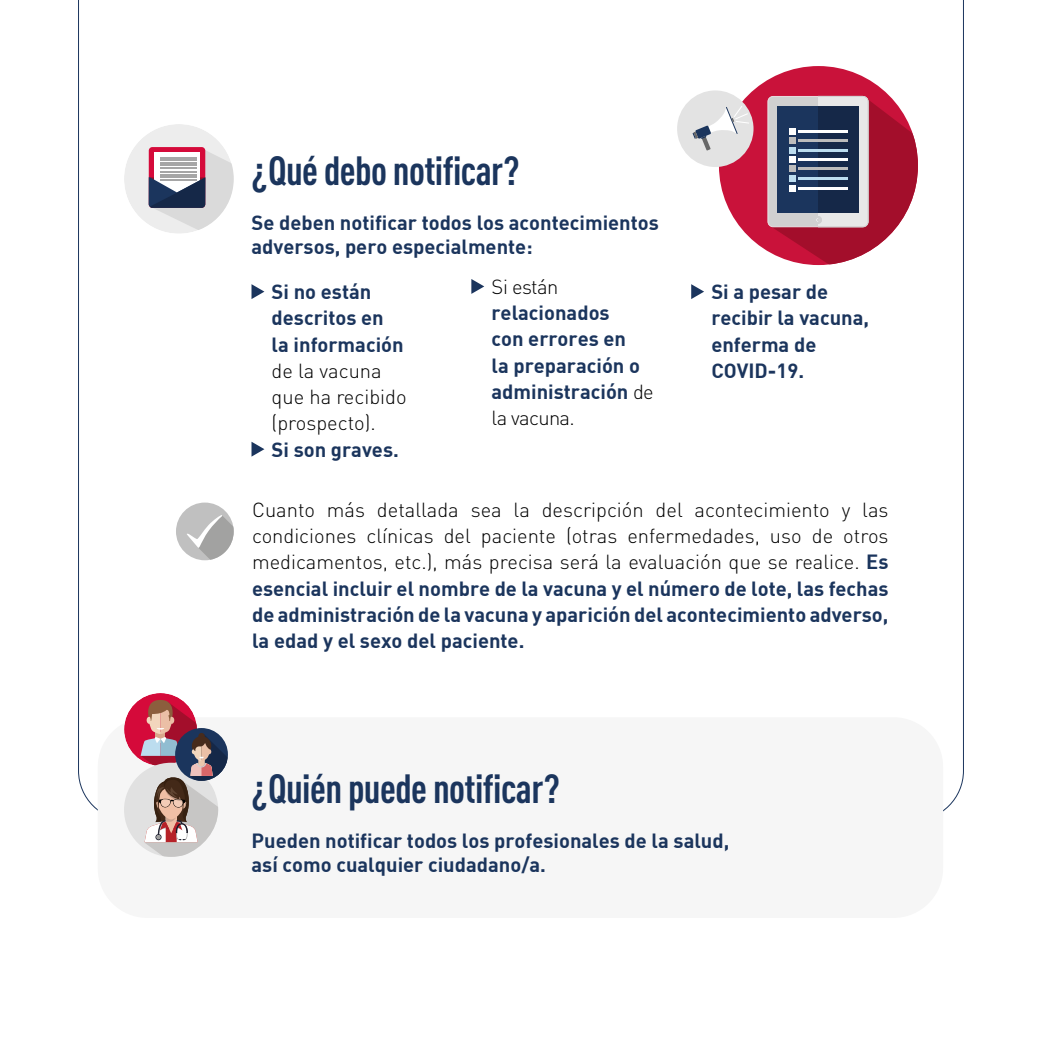
<style>
.page{position:relative;width:1042px;height:1042px;background:#fff}
.page>*{position:absolute;margin:0;border:0;box-sizing:border-box;transform-origin:0 0}
.t1{font:700 condensed 40.25px "DIN Pro";letter-spacing:-.015em;color:#1b355d}
.t2{font:700 20.12px/26.2px "DIN";color:#1b355d}
.t3{font:300 20.12px/26.2px "DIN Pro";color:#000;text-align:justify}
.t4{font:300 20.12px "DIN Pro";letter-spacing:-.03em;color:#000}
.s1{font-family:"DIN Pro";font-weight:300;color:#000}
.s2{font-family:"DIN";font-weight:700;color:#1b355d}
</style>
<div class="page">
<div style="left:176px;top:502px;width:58px;height:58px;background:#c0c0c0;border-radius:50%"></div>
<svg style="left:186px;top:515px;width:48px;height:45px"></svg>
<div style="left:98px;top:717px;width:845px;height:201px;background:#f6f6f6;border-radius:50px"></div>
<div style="left:719px;top:66px;width:199px;height:199px;background:#c9123a;border-radius:50%"></div>
<svg style="left:767px;top:96px;width:151px;height:169px"></svg>
<div style="left:789px;top:128px;width:7px;height:7px;background:#fff"></div>
<hr style="left:798px;top:130px;width:50px;height:3px;background:#fff">
<div style="left:789px;top:156px;width:7px;height:7px;background:#fff"></div>
<hr style="left:798px;top:158px;width:50px;height:3px;background:#fff">
<div style="left:789px;top:185px;width:7px;height:6px;background:#fff"></div>
<hr style="left:798px;top:187px;width:50px;height:2px;background:#fff">
<div style="left:789px;top:147px;width:7px;height:7px;background:#bcddef"></div>
<hr style="left:798px;top:149px;width:50px;height:3px;background:#bcddef">
<div style="left:789px;top:175px;width:7px;height:7px;background:#bcddef"></div>
<hr style="left:798px;top:177px;width:50px;height:3px;background:#bcddef">
<div style="left:789px;top:137px;width:7px;height:7px;background:#bcbcbc"></div>
<hr style="left:798px;top:139px;width:50px;height:3px;background:#bcbcbc">
<div style="left:789px;top:165px;width:7px;height:7px;background:#bcbcbc"></div>
<hr style="left:798px;top:167px;width:50px;height:3px;background:#bcbcbc">
<div style="left:677px;top:90px;width:76px;height:77px;background:#e3e3e3;border-radius:50%"></div>
<svg style="left:692px;top:106px;width:57px;height:45px"></svg>
<div style="left:124px;top:124px;width:110px;height:110px;background:#ededed;border-radius:50%"></div>
<div style="left:149px;top:147px;width:56px;height:61px;background:#d50a3a;border-radius:4px"></div>
<svg style="left:149px;top:149px;width:85px;height:85px"></svg>
<hr style="left:160px;top:157px;width:36px;height:1px;background:#a6a6a6">
<hr style="left:160px;top:159px;width:36px;height:2px;background:#a6a6a6">
<hr style="left:160px;top:162px;width:36px;height:1px;background:#a6a6a6">
<hr style="left:160px;top:164px;width:36px;height:2px;background:#a6a6a6">
<hr style="left:160px;top:167px;width:36px;height:2px;background:#a6a6a6">
<hr style="left:160px;top:171px;width:36px;height:2px;background:#a6a6a6">
<hr style="left:160px;top:174px;width:36px;height:1px;background:#a6a6a6">
<hr style="left:160px;top:176px;width:36px;height:2px;background:#a6a6a6">
<hr style="left:160px;top:179px;width:36px;height:1px;background:#a6a6a6">
<svg style="left:251px;top:284px;width:13px;height:15px"></svg>
<svg style="left:251px;top:442px;width:13px;height:15px"></svg>
<svg style="left:471px;top:279px;width:13px;height:15px"></svg>
<svg style="left:691px;top:284px;width:13px;height:15px"></svg>
<div style="left:124px;top:693px;width:73px;height:73px;background:#d50a3a;border-radius:50%"></div>
<svg style="left:124px;top:700px;width:104px;height:157px"></svg>
<div style="left:198px;top:733px;width:7px;height:6px;background:#472b1c;border-radius:50%"></div>
<h1 class="t1" style="left:251px;top:140px;width:270px">¿Qué debo notificar?</h1>
<p class="t2" style="left:251px;top:210px;width:409px;line-height:24.2px">Se deben notificar todos los acontecimientos adversos, pero especialmente:</p>
<p class="t2" style="left:272px;top:278px;width:134px">Si no están descritos en la información</p>
<p class="t3" style="left:272px;top:356px;width:136px;text-align:left">de la vacuna que ha recibido (prospecto).</p>
<p class="t2" style="left:272px;top:435px;width:129px">Si son graves.</p>
<p class="t3" style="left:491px;top:272px;width:68px">Si están</p>
<p class="t2" style="left:491px;top:299px;width:164px">relacionados<br>con errores en<br>la preparación o administración <span class="s1">de</span></p>
<p class="t4" style="left:491px;top:402px;width:85px">la vacuna.</p>
<p class="t2" style="left:711px;top:278px;width:159px">Si a pesar de recibir la vacuna, enferma de<br>COVID-19.</p>
<p class="t3" style="left:252px;top:495px;width:638px">Cuanto más detallada sea la descripción del acontecimiento y las condiciones clínicas del paciente (otras enfermedades, uso de otros medicamentos, etc.), más precisa será la evaluación que se realice. <span class="s2">Es</span></p>
<p class="t2" style="left:252px;top:574px;width:638px;text-align:justify">esencial incluir el nombre de la vacuna y el número de lote, las fechas de administración de la vacuna y aparición del acontecimiento adverso, la edad y el sexo del paciente.</p>
<h1 class="t1" style="left:251px;top:758px;width:310px">¿Quién puede notificar?</h1>
<p class="t2" style="left:251px;top:827px;width:479px;line-height:24.2px">Pueden notificar todos los profesionales de la salud, así como cualquier ciudadano/a.</p>
</div>
